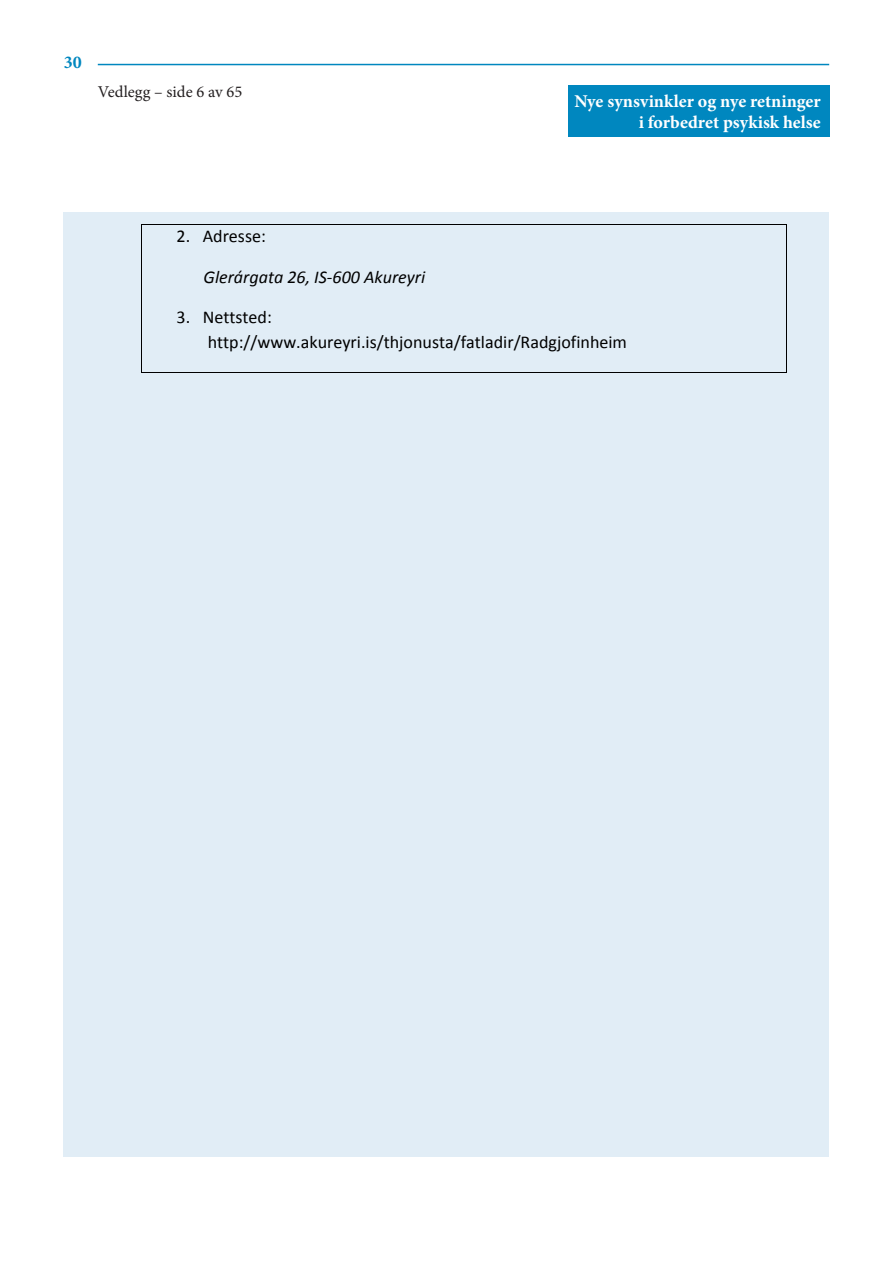
<style>
.page{position:relative;width:893px;height:1263px;background:#fff}
.page>*{position:absolute;margin:0;border:0;box-sizing:border-box;transform-origin:0 0}
.t1{font:18px/24.9px "Calibri";color:#000}
.t2{font:700 18px/21.6px "Minion Pro";color:#fff;text-align:right}
.t3{font:italic 18px "Calibri";color:#000}
.t4{font:700 18px "Minion Pro";color:#0087bf}
.t5{font:16.5px "Minion Pro";color:#231f20}
</style>
<div class="page">
<hr style="left:98px;top:64px;width:731px;height:1px;background:#0087bf">
<div style="left:568px;top:85px;width:261px;height:52px;background:#0087bf"></div>
<div style="left:64px;top:213px;width:765px;height:944px;background:#e1edf6"></div>
<hr style="left:142px;top:224px;width:644px;height:1px;background:#000">
<hr style="left:141px;top:225px;width:1px;height:147px;background:#000">
<hr style="left:142px;top:372px;width:644px;height:1px;background:#000">
<hr style="left:786px;top:225px;width:1px;height:147px;background:#000">
<p class="t4" style="left:64px;top:50px;width:19px">30</p>
<p class="t5" style="left:98px;top:81px;width:146px">Vedlegg – side 6 av 65</p>
<p class="t2" style="left:574px;top:90px;width:248px">Nye synsvinkler og nye retninger i forbedret psykisk helse</p>
<p class="t1" style="left:177px;top:224px;width:91px">2. Adresse:</p>
<p class="t3" style="left:204px;top:264px;width:223px">Glerárgata 26, IS--‐600 Akureyri</p>
<p class="t1" style="left:208px;top:305px;width:421px;text-indent:-31px">3. Nettsted: http://www.akureyri.is/thjonusta/fatladir/Radgjofinheim</p>
</div>
